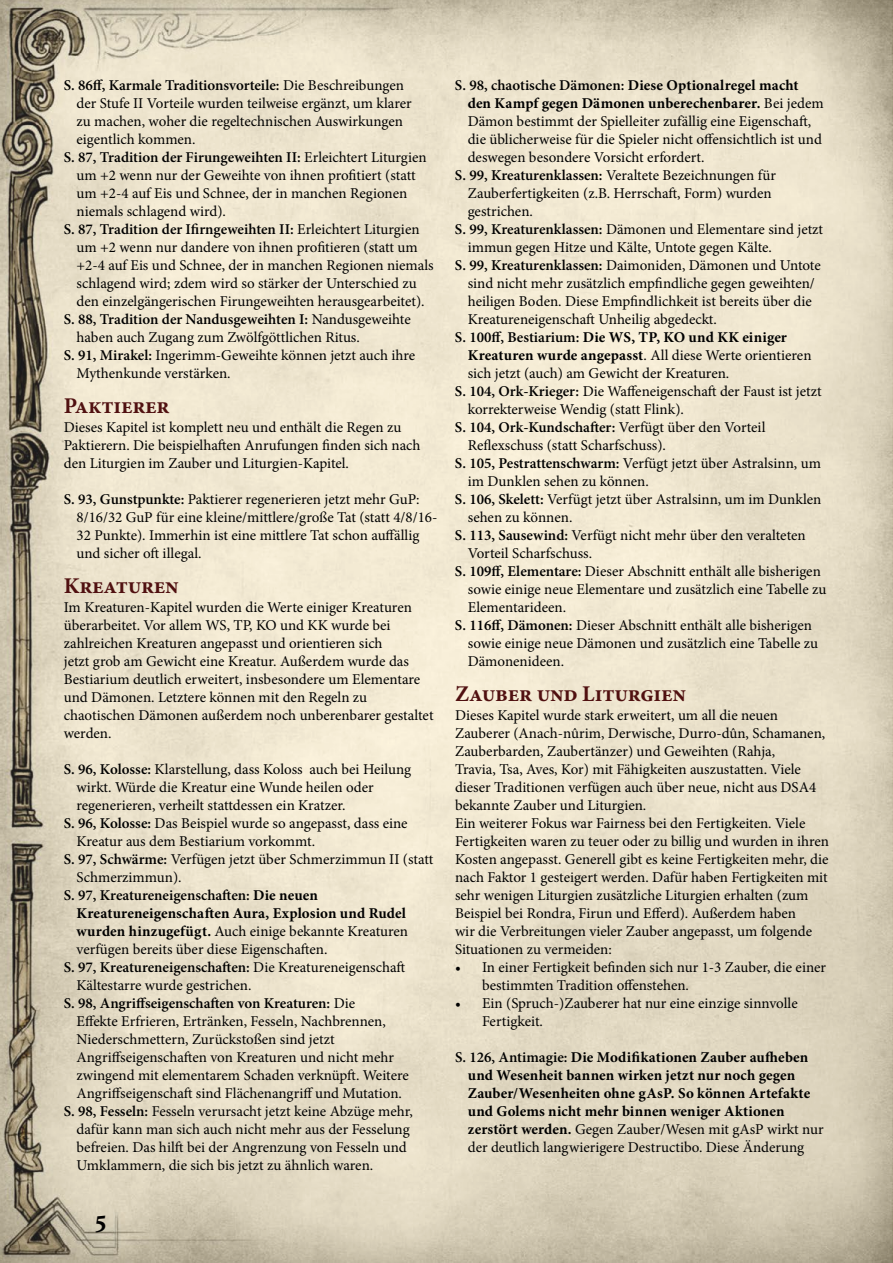
<style>
.page{position:relative;width:893px;height:1263px;background:#fff}
.page>*{position:absolute;margin:0;border:0;box-sizing:border-box;transform-origin:0 0}
.t1{font:700 27px "Minion Pro";color:#000}
.t2{font:700 22.5px "Minion Pro";letter-spacing:-.01em;color:#501010}
.t3{font:15px/18px "Minion Pro";color:#000}
.t4{font:600 15px "Minion Pro";letter-spacing:-.005em;color:#000}
.t5{font:700 15px/18px "Minion Pro";letter-spacing:.015em;color:#000}
.s1{font-weight:400}
.s2{font-weight:600}
.s3{font-weight:700}
</style>
<div class="page">
<img style="left:0;top:0;width:893px;height:1263px">
<p class="t4" style="left:64px;top:75px;width:342px">S. 86ff, Karmale Traditionsvorteile: <span class="s1">Die Beschreibungen</span></p>
<p class="t3" style="left:77px;top:94px;width:337px">der Stufe II Vorteile wurden teilweise ergänzt, um klarer</p>
<p class="t3" style="left:77px;top:112px;width:328px">zu machen, woher die regeltechnischen Auswirkungen</p>
<p class="t3" style="left:77px;top:130px;width:121px">eigentlich kommen.</p>
<p class="t4" style="left:64px;top:147px;width:364px">S. 87, Tradition der Firungeweihten II: <span class="s1">Erleichtert Liturgien</span></p>
<p class="t3" style="left:77px;top:166px;width:341px">um +2 wenn nur der Geweihte von ihnen profitiert (statt</p>
<p class="t3" style="left:77px;top:184px;width:332px">um +2-4 auf Eis und Schnee, der in manchen Regionen</p>
<p class="t3" style="left:77px;top:202px;width:151px">niemals schlagend wird).</p>
<p class="t4" style="left:64px;top:219px;width:357px">S. 87, Tradition der Ifirngeweihten II: <span class="s1">Erleichtert Liturgien</span></p>
<p class="t3" style="left:77px;top:238px;width:343px">um +2 wenn nur dandere von ihnen profitieren (statt um</p>
<p class="t3" style="left:77px;top:256px;width:359px">+2-4 auf Eis und Schnee, der in manchen Regionen niemals</p>
<p class="t3" style="left:77px;top:274px;width:342px">schlagend wird; zdem wird so stärker der Unterschied zu</p>
<p class="t3" style="left:77px;top:292px;width:350px">den einzelgängerischen Firungeweihten herausgearbeitet).</p>
<p class="t4" style="left:64px;top:309px;width:349px">S. 88, Tradition der Nandusgeweihten I: <span class="s1">Nandusgeweihte</span></p>
<p class="t3" style="left:77px;top:328px;width:285px">haben auch Zugang zum Zwölfgöttlichen Ritus.</p>
<p class="t3" style="left:64px;top:346px;width:353px"><span class="s2">S. 91, Mirakel:</span> Ingerimm-Geweihte können jetzt auch ihre</p>
<p class="t3" style="left:77px;top:364px;width:156px">Mythenkunde verstärken.</p>
<h2 class="t2" style="left:64px;top:389px;width:108px">Paktierer</h2>
<p class="t3" style="left:64px;top:418px;width:358px">Dieses Kapitel ist komplett neu und enthält die Regen zu<br>Paktierern. Die beispielhaften Anrufungen finden sich nach den Liturgien im Zauber und Liturgien-Kapitel.</p>
<p class="t3" style="left:77px;top:490px;width:362px;text-indent:-13px"><span class="s2">S. 93, Gunstpunkte:</span> Paktierer regenerieren jetzt mehr GuP:<br>8/16/32 GuP für eine kleine/mittlere/große Tat (statt 4/8/16- 32 Punkte). Immerhin ist eine mittlere Tat schon auffällig und sicher oft illegal.</p>
<h2 class="t2" style="left:64px;top:569px;width:116px">Kreaturen</h2>
<p class="t3" style="left:64px;top:598px;width:371px">Im Kreaturen-Kapitel wurden die Werte einiger Kreaturen überarbeitet. Vor allem WS, TP, KO und KK wurde bei zahlreichen Kreaturen angepasst und orientieren sich<br>jetzt grob am Gewicht eine Kreatur. Außerdem wurde das Bestiarium deutlich erweitert, insbesondere um Elementare und Dämonen. Letztere können mit den Regeln zu chaotischen Dämonen außerdem noch unberenbarer gestaltet werden.</p>
<p class="t3" style="left:64px;top:760px;width:349px"><span class="s2">S. 96, Kolosse:</span> Klarstellung, dass Koloss auch bei Heilung</p>
<p class="t3" style="left:77px;top:778px;width:299px">wirkt. Würde die Kreatur eine Wunde heilen oder</p>
<p class="t3" style="left:77px;top:796px;width:270px">regenerieren, verheilt stattdessen ein Kratzer.</p>
<p class="t3" style="left:64px;top:814px;width:345px"><span class="s2">S. 96, Kolosse:</span> Das Beispiel wurde so angepasst, dass eine</p>
<p class="t3" style="left:77px;top:832px;width:240px">Kreatur aus dem Bestiarium vorkommt.</p>
<p class="t3" style="left:64px;top:850px;width:371px"><span class="s2">S. 97, Schwärme:</span> Verfügen jetzt über Schmerzimmun II (statt</p>
<p class="t3" style="left:77px;top:868px;width:107px">Schmerzimmun).</p>
<p class="t4" style="left:64px;top:885px;width:256px">S. 97, Kreatureneigenschaften: <span class="s3">Die neuen</span></p>
<p class="t5" style="left:77px;top:904px;width:331px">Kreatureneigenschaften Aura, Explosion und Rudel</p>
<p class="t3" style="left:77px;top:922px;width:333px"><span class="s3">wurden hinzugefügt.</span> Auch einige bekannte Kreaturen</p>
<p class="t3" style="left:77px;top:940px;width:252px">verfügen bereits über diese Eigenschaften.</p>
<p class="t4" style="left:64px;top:957px;width:343px">S. 97, Kreatureneigenschaften: <span class="s1">Die Kreatureneigenschaft</span></p>
<p class="t3" style="left:77px;top:976px;width:176px">Kältestarre wurde gestrichen.</p>
<p class="t4" style="left:64px;top:993px;width:293px">S. 98, Angriffseigenschaften von Kreaturen: <span class="s1">Die</span></p>
<p class="t3" style="left:77px;top:1012px;width:311px">Effekte Erfrieren, Ertränken, Fesseln, Nachbrennen,</p>
<p class="t3" style="left:77px;top:1030px;width:260px">Niederschmettern, Zurückstoßen sind jetzt</p>
<p class="t3" style="left:77px;top:1048px;width:319px">Angriffseigenschaften von Kreaturen und nicht mehr</p>
<p class="t3" style="left:77px;top:1066px;width:334px">zwingend mit elementarem Schaden verknüpft. Weitere</p>
<p class="t3" style="left:77px;top:1084px;width:327px">Angriffseigenschaft sind Flächenangriff und Mutation.</p>
<p class="t3" style="left:64px;top:1102px;width:350px"><span class="s2">S. 98, Fesseln:</span> Fesseln verursacht jetzt keine Abzüge mehr,</p>
<p class="t3" style="left:77px;top:1120px;width:335px">dafür kann man sich auch nicht mehr aus der Fesselung</p>
<p class="t3" style="left:77px;top:1138px;width:332px">befreien. Das hilft bei der Angrenzung von Fesseln und</p>
<p class="t3" style="left:77px;top:1156px;width:298px">Umklammern, die sich bis jetzt zu ähnlich waren.</p>
<h1 class="t1" style="left:94px;top:1200px;width:16px">5</h1>
<p class="t4" style="left:455px;top:75px;width:345px">S. 98, chaotische Dämonen: <span class="s3">Diese Optionalregel macht</span></p>
<p class="t5" style="left:468px;top:94px;width:358px">den Kampf gegen Dämonen unberechenbarer. <span class="s1">Bei jedem</span></p>
<p class="t3" style="left:468px;top:112px;width:345px">Dämon bestimmt der Spielleiter zufällig eine Eigenschaft,</p>
<p class="t3" style="left:468px;top:130px;width:356px">die üblicherweise für die Spieler nicht offensichtlich ist und</p>
<p class="t3" style="left:468px;top:148px;width:238px">deswegen besondere Vorsicht erfordert.</p>
<p class="t3" style="left:455px;top:166px;width:322px"><span class="s2">S. 99, Kreaturenklassen:</span> Veraltete Bezeichnungen für</p>
<p class="t3" style="left:468px;top:184px;width:306px">Zauberfertigkeiten (z.B. Herrschaft, Form) wurden</p>
<p class="t3" style="left:468px;top:202px;width:67px">gestrichen.</p>
<p class="t3" style="left:455px;top:220px;width:370px"><span class="s2">S. 99, Kreaturenklassen:</span> Dämonen und Elementare sind jetzt</p>
<p class="t3" style="left:468px;top:238px;width:306px">immun gegen Hitze und Kälte, Untote gegen Kälte.</p>
<p class="t3" style="left:455px;top:256px;width:367px"><span class="s2">S. 99, Kreaturenklassen:</span> Daimoniden, Dämonen und Untote</p>
<p class="t3" style="left:468px;top:274px;width:349px">sind nicht mehr zusätzlich empfindliche gegen geweihten/</p>
<p class="t3" style="left:468px;top:292px;width:346px">heiligen Boden. Diese Empfindlichkeit ist bereits über die</p>
<p class="t3" style="left:468px;top:310px;width:251px">Kreatureneigenschaft Unheilig abgedeckt.</p>
<p class="t5" style="left:455px;top:328px;width:334px"><span class="s2">S. 100ff, Bestiarium:</span> Die WS, TP, KO und KK einiger</p>
<p class="t3" style="left:468px;top:346px;width:345px"><span class="s3">Kreaturen wurde angepasst</span>. All diese Werte orientieren</p>
<p class="t3" style="left:468px;top:364px;width:263px">sich jetzt (auch) am Gewicht der Kreaturen.</p>
<p class="t3" style="left:455px;top:382px;width:368px"><span class="s2">S. 104, Ork-Krieger:</span> Die Waffeneigenschaft der Faust ist jetzt</p>
<p class="t3" style="left:468px;top:400px;width:218px">korrekterweise Wendig (statt Flink).</p>
<p class="t4" style="left:455px;top:417px;width:312px">S. 104, Ork-Kundschafter: <span class="s1">Verfügt über den Vorteil</span></p>
<p class="t3" style="left:468px;top:436px;width:200px">Reflexschuss (statt Scharfschuss).</p>
<p class="t3" style="left:455px;top:454px;width:367px"><span class="s2">S. 105, Pestrattenschwarm:</span> Verfügt jetzt über Astralsinn, um</p>
<p class="t3" style="left:468px;top:472px;width:183px">im Dunklen sehen zu können.</p>
<p class="t3" style="left:455px;top:490px;width:368px"><span class="s2">S. 106, Skelett:</span> Verfügt jetzt über Astralsinn, um im Dunklen</p>
<p class="t3" style="left:468px;top:508px;width:106px">sehen zu können.</p>
<p class="t3" style="left:455px;top:526px;width:352px"><span class="s2">S. 113, Sausewind:</span> Verfügt nicht mehr über den veralteten</p>
<p class="t3" style="left:468px;top:544px;width:126px">Vorteil Scharfschuss.</p>
<p class="t3" style="left:455px;top:562px;width:367px"><span class="s2">S. 109ff, Elementare:</span> Dieser Abschnitt enthält alle bisherigen</p>
<p class="t3" style="left:468px;top:580px;width:360px">sowie einige neue Elementare und zusätzlich eine Tabelle zu</p>
<p class="t3" style="left:468px;top:598px;width:100px">Elementarideen.</p>
<p class="t3" style="left:455px;top:616px;width:358px"><span class="s2">S. 116ff, Dämonen:</span> Dieser Abschnitt enthält alle bisherigen</p>
<p class="t3" style="left:468px;top:634px;width:352px">sowie einige neue Dämonen und zusätzlich eine Tabelle zu</p>
<p class="t3" style="left:468px;top:652px;width:98px">Dämonenideen.</p>
<h2 class="t2" style="left:455px;top:677px;width:233px">Zauber und Liturgien</h2>
<p class="t3" style="left:455px;top:706px;width:376px">Dieses Kapitel wurde stark erweitert, um all die neuen Zauberer (Anach-nûrim, Derwische, Durro-dûn, Schamanen, Zauberbarden, Zaubertänzer) und Geweihten (Rahja,<br>Travia, Tsa, Aves, Kor) mit Fähigkeiten auszustatten. Viele dieser Traditionen verfügen auch über neue, nicht aus DSA4 bekannte Zauber und Liturgien.<br>Ein weiterer Fokus war Fairness bei den Fertigkeiten. Viele Fertigkeiten waren zu teuer oder zu billig und wurden in ihren Kosten angepasst. Generell gibt es keine Fertigkeiten mehr, die nach Faktor 1 gesteigert werden. Dafür haben Fertigkeiten mit sehr wenigen Liturgien zusätzliche Liturgien erhalten (zum Beispiel bei Rondra, Firun und Efferd). Außerdem haben<br>wir die Verbreitungen vieler Zauber angepasst, um folgende Situationen zu vermeiden:</p>
<p class="t3" style="left:482px;top:958px;width:346px;text-indent:-27px">• In einer Fertigkeit befinden sich nur 1-3 Zauber, die einer bestimmten Tradition offenstehen.</p>
<p class="t3" style="left:482px;top:994px;width:317px;text-indent:-27px">• Ein (Spruch-)Zauberer hat nur eine einzige sinnvolle<br>Fertigkeit.</p>
<p class="t5" style="left:468px;top:1048px;width:357px;text-indent:-13px"><span class="s2">S. 126, Antimagie:</span> Die Modifikationen Zauber aufheben und Wesenheit bannen wirken jetzt nur noch gegen Zauber/Wesenheiten ohne gAsP. So können Artefakte und Golems nicht mehr binnen weniger Aktionen zerstört werden. <span class="s1">Gegen Zauber/Wesen mit gAsP wirkt nur der deutlich langwierigere Destructibo. Diese Änderung</span></p>
</div>
